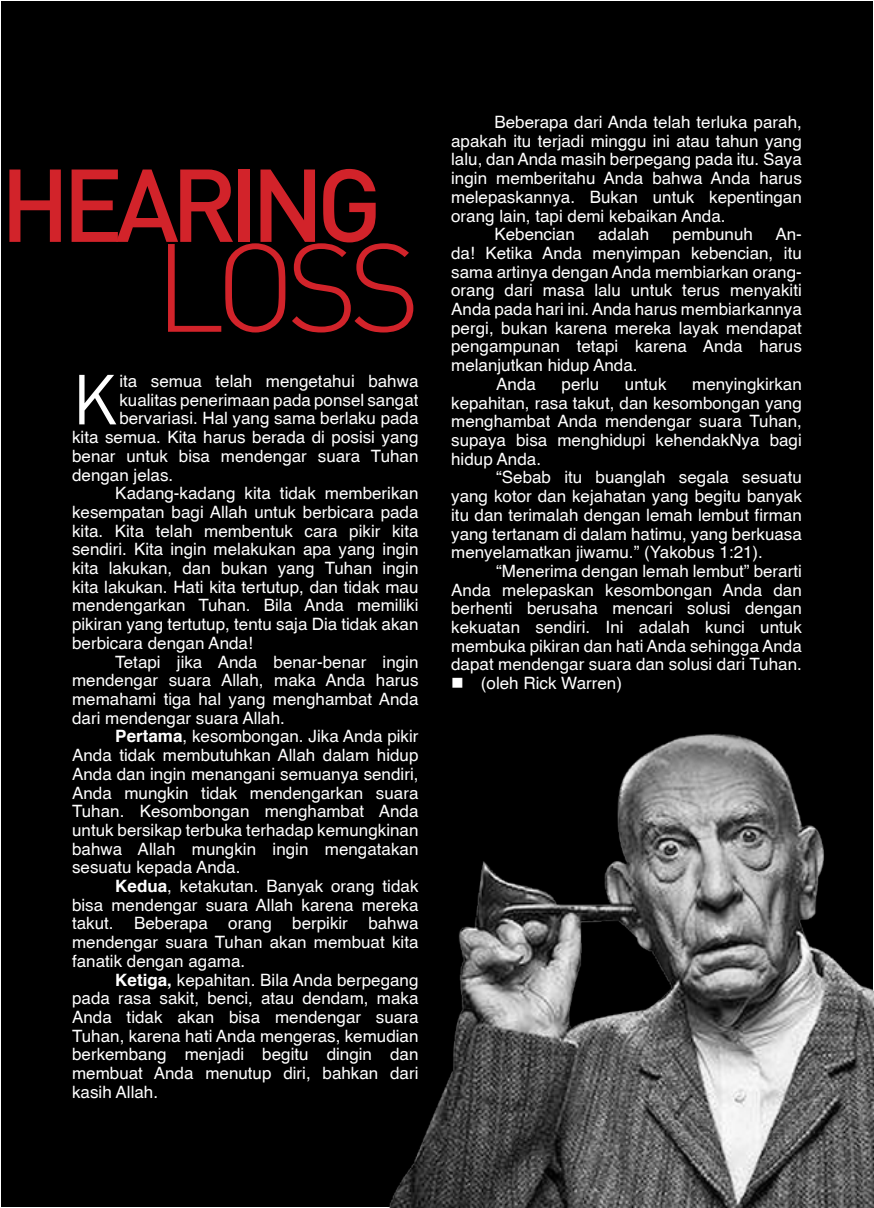
<style>
.page{position:relative;width:874px;height:1208px;background:#fff}
.page>*{position:absolute;margin:0;border:0;box-sizing:border-box;transform-origin:0 0}
.t1{font:300 123.2px "DIN";color:#d2232a}
.t2{font:500 101.6px "DIN";letter-spacing:-.08em;color:#d2232a}
.t3{font:69.6px "DIN Alternate";color:#fff}
.t4{font:17px/18.6px "Helvetica";color:#fff;text-align:justify}
.s1{font-weight:700}
</style>
<div class="page">
<div style="left:1px;top:1px;width:871px;height:1206px;background:#000"></div>
<img style="left:388px;top:703px;width:485px;height:505px">
<h2 class="t2" style="left:0;top:140px;width:383px">HEARING</h2>
<h1 class="t1" style="left:154px;top:212px;width:267px">LOSS</h1>
<h3 class="t3" style="left:72px;top:356px;width:47px">K</h3>
<p class="t4" style="left:119px;top:371px;width:300px">ita semua telah mengetahui bahwa</p>
<p class="t4" style="left:119px;top:390px;width:300px">kualitas penerimaan pada ponsel sangat</p>
<p class="t4" style="left:119px;top:409px;width:300px">bervariasi. Hal yang sama berlaku pada</p>
<p class="t4" style="left:72px;top:427px;width:348px">kita semua. Kita harus berada di posisi yang</p>
<p class="t4" style="left:72px;top:446px;width:348px">benar untuk bisa mendengar suara Tuhan</p>
<p class="t4" style="left:72px;top:465px;width:103px">dengan jelas.</p>
<p class="t4" style="left:115px;top:483px;width:304px">Kadang-kadang kita tidak memberikan</p>
<p class="t4" style="left:72px;top:502px;width:348px">kesempatan bagi Allah untuk berbicara pada</p>
<p class="t4" style="left:72px;top:521px;width:348px">kita. Kita telah membentuk cara pikir kita</p>
<p class="t4" style="left:72px;top:539px;width:348px">sendiri. Kita ingin melakukan apa yang ingin</p>
<p class="t4" style="left:72px;top:558px;width:348px">kita lakukan, dan bukan yang Tuhan ingin</p>
<p class="t4" style="left:72px;top:577px;width:348px">kita lakukan. Hati kita tertutup, dan tidak mau</p>
<p class="t4" style="left:72px;top:596px;width:348px">mendengarkan Tuhan. Bila Anda memiliki</p>
<p class="t4" style="left:72px;top:614px;width:348px">pikiran yang tertutup, tentu saja Dia tidak akan</p>
<p class="t4" style="left:72px;top:633px;width:182px">berbicara dengan Anda!</p>
<p class="t4" style="left:115px;top:652px;width:304px">Tetapi jika Anda benar-benar ingin</p>
<p class="t4" style="left:72px;top:670px;width:348px">mendengar suara Allah, maka Anda harus</p>
<p class="t4" style="left:72px;top:689px;width:348px">memahami tiga hal yang menghambat Anda</p>
<p class="t4" style="left:72px;top:708px;width:214px">dari mendengar suara Allah.</p>
<p class="t4" style="left:115px;top:726px;width:304px"><span class="s1">Pertama</span>, kesombongan. Jika Anda pikir</p>
<p class="t4" style="left:72px;top:745px;width:348px">Anda tidak membutuhkan Allah dalam hidup</p>
<p class="t4" style="left:72px;top:764px;width:348px">Anda dan ingin menangani semuanya sendiri,</p>
<p class="t4" style="left:72px;top:783px;width:348px">Anda mungkin tidak mendengarkan suara</p>
<p class="t4" style="left:72px;top:801px;width:348px">Tuhan. Kesombongan menghambat Anda</p>
<p class="t4" style="left:72px;top:820px;width:348px">untuk bersikap terbuka terhadap kemungkinan</p>
<p class="t4" style="left:72px;top:839px;width:348px">bahwa Allah mungkin ingin mengatakan</p>
<p class="t4" style="left:72px;top:857px;width:170px">sesuatu kepada Anda.</p>
<p class="t4" style="left:115px;top:876px;width:304px"><span class="s1">Kedua</span>, ketakutan. Banyak orang tidak</p>
<p class="t4" style="left:72px;top:895px;width:348px">bisa mendengar suara Allah karena mereka</p>
<p class="t4" style="left:72px;top:913px;width:348px">takut. Beberapa orang berpikir bahwa</p>
<p class="t4" style="left:72px;top:932px;width:348px">mendengar suara Tuhan akan membuat kita</p>
<p class="t4" style="left:72px;top:951px;width:174px">fanatik dengan agama.</p>
<p class="t4" style="left:115px;top:970px;width:304px"><span class="s1">Ketiga,</span> kepahitan. Bila Anda berpegang</p>
<p class="t4" style="left:72px;top:988px;width:348px">pada rasa sakit, benci, atau dendam, maka</p>
<p class="t4" style="left:72px;top:1007px;width:348px">Anda tidak akan bisa mendengar suara</p>
<p class="t4" style="left:72px;top:1026px;width:348px">Tuhan, karena hati Anda mengeras, kemudian</p>
<p class="t4" style="left:72px;top:1044px;width:348px">berkembang menjadi begitu dingin dan</p>
<p class="t4" style="left:72px;top:1063px;width:348px">membuat Anda menutup diri, bahkan dari</p>
<p class="t4" style="left:72px;top:1082px;width:87px">kasih Allah.</p>
<p class="t4" style="left:494px;top:112px;width:309px">Beberapa dari Anda telah terluka parah,</p>
<p class="t4" style="left:451px;top:131px;width:352px">apakah itu terjadi minggu ini atau tahun yang</p>
<p class="t4" style="left:451px;top:150px;width:352px">lalu, dan Anda masih berpegang pada itu. Saya</p>
<p class="t4" style="left:451px;top:168px;width:352px">ingin memberitahu Anda bahwa Anda harus</p>
<p class="t4" style="left:451px;top:187px;width:352px">melepaskannya. Bukan untuk kepentingan</p>
<p class="t4" style="left:451px;top:206px;width:276px">orang lain, tapi demi kebaikan Anda.</p>
<p class="t4" style="left:494px;top:224px;width:82px">Kebencian</p>
<p class="t4" style="left:598px;top:224px;width:53px">adalah</p>
<p class="t4" style="left:672px;top:224px;width:82px">pembunuh</p>
<p class="t4" style="left:775px;top:224px;width:28px">An-</p>
<p class="t4" style="left:451px;top:243px;width:352px">da! Ketika Anda menyimpan kebencian, itu</p>
<p class="t4" style="left:451px;top:262px;width:352px">sama artinya dengan Anda membiarkan orang-</p>
<p class="t4" style="left:451px;top:281px;width:352px">orang dari masa lalu untuk terus menyakiti</p>
<p class="t4" style="left:451px;top:299px;width:352px">Anda pada hari ini.Anda harus membiarkannya</p>
<p class="t4" style="left:451px;top:318px;width:352px">pergi, bukan karena mereka layak mendapat</p>
<p class="t4" style="left:451px;top:337px;width:352px">pengampunan tetapi karena Anda harus</p>
<p class="t4" style="left:451px;top:355px;width:188px">melanjutkan hidup Anda.</p>
<p class="t4" style="left:496px;top:374px;width:41px">Anda</p>
<p class="t4" style="left:561px;top:374px;width:39px">perlu</p>
<p class="t4" style="left:624px;top:374px;width:43px">untuk</p>
<p class="t4" style="left:451px;top:374px;width:352px;text-indent:241px">menyingkirkan kepahitan, rasa takut, dan kesombongan yang menghambat Anda mendengar suara Tuhan, supaya bisa menghidupi kehendakNya bagi hidup Anda.</p>
<p class="t4" style="left:451px;top:468px;width:352px;text-indent:45px">“Sebab itu buanglah segala sesuatu yang kotor dan kejahatan yang begitu banyak itu dan terimalah dengan lemah lembut firman yang tertanam di dalam hatimu, yang berkuasa menyelamatkan jiwamu.” (Yakobus 1:21).</p>
<p class="t4" style="left:451px;top:561px;width:352px;text-indent:45px">“Menerima dengan lemah lembut” berarti Anda melepaskan kesombongan Anda dan berhenti berusaha mencari solusi dengan kekuatan sendiri. Ini adalah kunci untuk membuka pikiran dan hati Anda sehingga Anda dapat mendengar suara dan solusi dari Tuhan.</p>
<p class="t4" style="left:451px;top:673px;width:172px">■ (oleh Rick Warren)</p>
</div>
